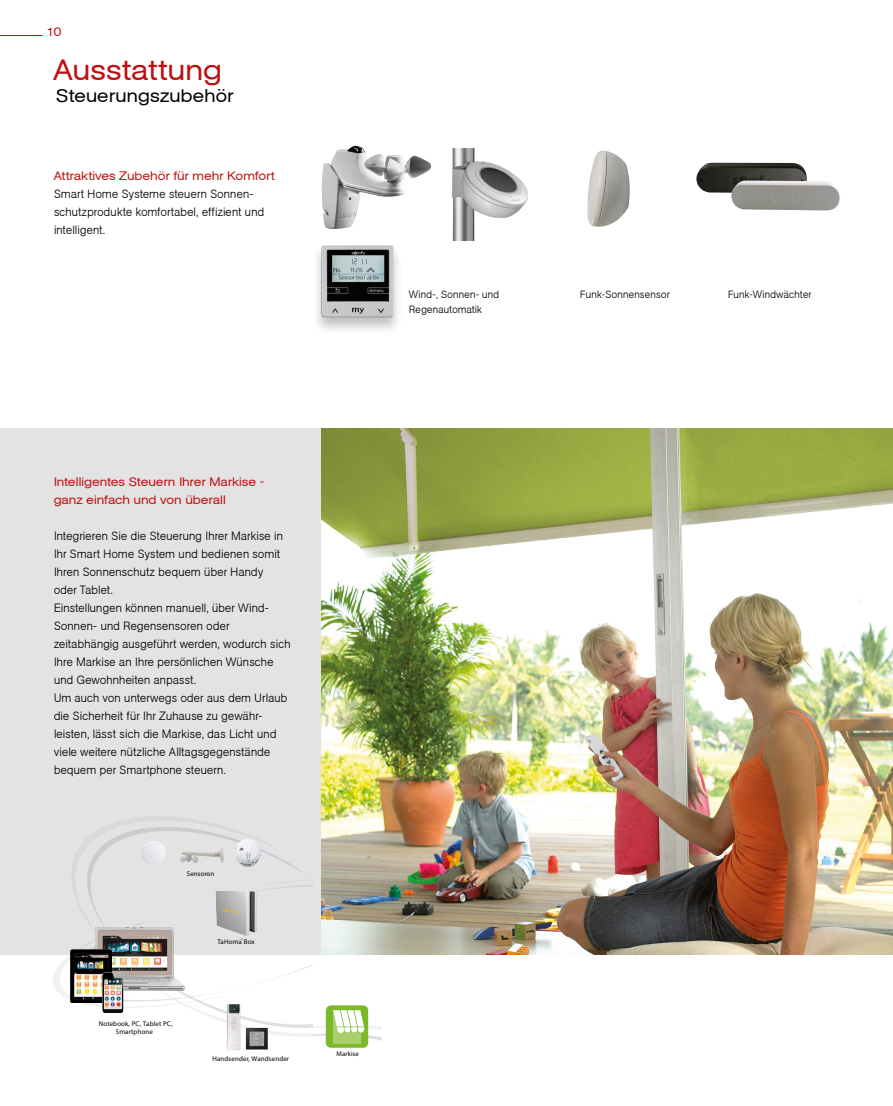
<style>
.page{position:relative;width:893px;height:1106px;background:#fff}
.page>*{position:absolute;margin:0;border:0;box-sizing:border-box;transform-origin:0 0}
.t1{font:28.5px "Agba Extended Normal";letter-spacing:.025em;color:#c00d0e}
.t2{font:18px "Agba Extended Normal";letter-spacing:.025em;color:#000}
.t3{font:700 12px/18px "Agba Small";letter-spacing:.01em;color:#000}
.t4{font:12px/18px "Agba Extended Normal";letter-spacing:.02em;color:#c00d0e}
.t5{font:700 10.5px/14.2px "Agba Small";letter-spacing:.015em;color:#000}
.t6{font:6.9px/8.2px "Fago Co Bold Tf";letter-spacing:.02em;color:#000;text-align:center}
.t7{font:6.75px "Fago Co Bold Tf";letter-spacing:.015em;color:#000}
</style>
<div class="page">
<hr style="left:0;top:35px;width:43px;height:1px;background:#c00d0e">
<div style="left:0;top:428px;width:893px;height:527px;background:#e3e3e3"></div>
<img style="left:322px;top:428px;width:571px;height:527px">
<svg style="left:53px;top:815px;width:329px;height:235px"></svg>
<img style="left:452px;top:148px;width:76px;height:92px">
<img style="left:322px;top:145px;width:109px;height:84px">
<div style="left:312px;top:244px;width:91px;height:91px;background:#000;opacity:.24"></div>
<img style="left:322px;top:245px;width:72px;height:72px">
<img style="left:587px;top:150px;width:43px;height:77px">
<img style="left:696px;top:163px;width:111px;height:30px">
<img style="left:731px;top:181px;width:109px;height:29px">
<p class="t4" style="left:47px;top:23px;width:16px">10</p>
<h1 class="t1" style="left:54px;top:54px;width:170px">Ausstattung</h1>
<h2 class="t2" style="left:57px;top:85px;width:179px">Steuerungszubehör</h2>
<p class="t4" style="left:54px;top:167px;width:222px">Attraktives Zubehör für mehr Komfort</p>
<p class="t3" style="left:54px;top:185px;width:212px">Smart Home Systeme steuern Sonnen&shy;schutzprodukte komfortabel, effizient und intelligent.</p>
<p class="t5" style="left:409px;top:287px;width:92px">Wind-, Sonnen- und<br>Regenautomatik</p>
<p class="t5" style="left:580px;top:287px;width:91px">Funk-Sonnensensor</p>
<p class="t5" style="left:728px;top:287px;width:85px">Funk-Windwächter</p>
<p class="t4" style="left:54px;top:473px;width:212px">Intelligentes Steuern Ihrer Markise - ganz einfach und von überall</p>
<p class="t3" style="left:54px;top:527px;width:238px">Integrieren Sie die Steuerung Ihrer Markise in Ihr Smart Home System und bedienen somit Ihren Sonnenschutz bequem über Handy<br>oder Tablet.<br>Einstellungen können manuell, über Wind-Sonnen- und Regensensoren oder zeitabhängig ausgeführt werden, wodurch sich Ihre Markise an Ihre persönlichen Wünsche und Gewohnheiten anpasst.<br>Um auch von unterwegs oder aus dem Urlaub die Sicherheit für Ihr Zuhause zu gewähr&shy;leisten, lässt sich die Markise, das Licht und viele weitere nützliche Alltagsgegenstände bequem per Smartphone steuern.</p>
<p class="t6" style="left:187px;top:869px;width:29px">Sensoren</p>
<p class="t6" style="left:99px;top:1019px;width:75px">Notebook, PC, Tablet PC,<br>Smartphone</p>
<p class="t6" style="left:217px;top:937px;width:39px">TaHoma<sup>®</sup> Box</p>
<p class="t6" style="left:212px;top:1054px;width:78px">Handsender, Wandsender</p>
<p class="t7" style="left:336px;top:1049px;width:24px">Markise</p>
</div>
